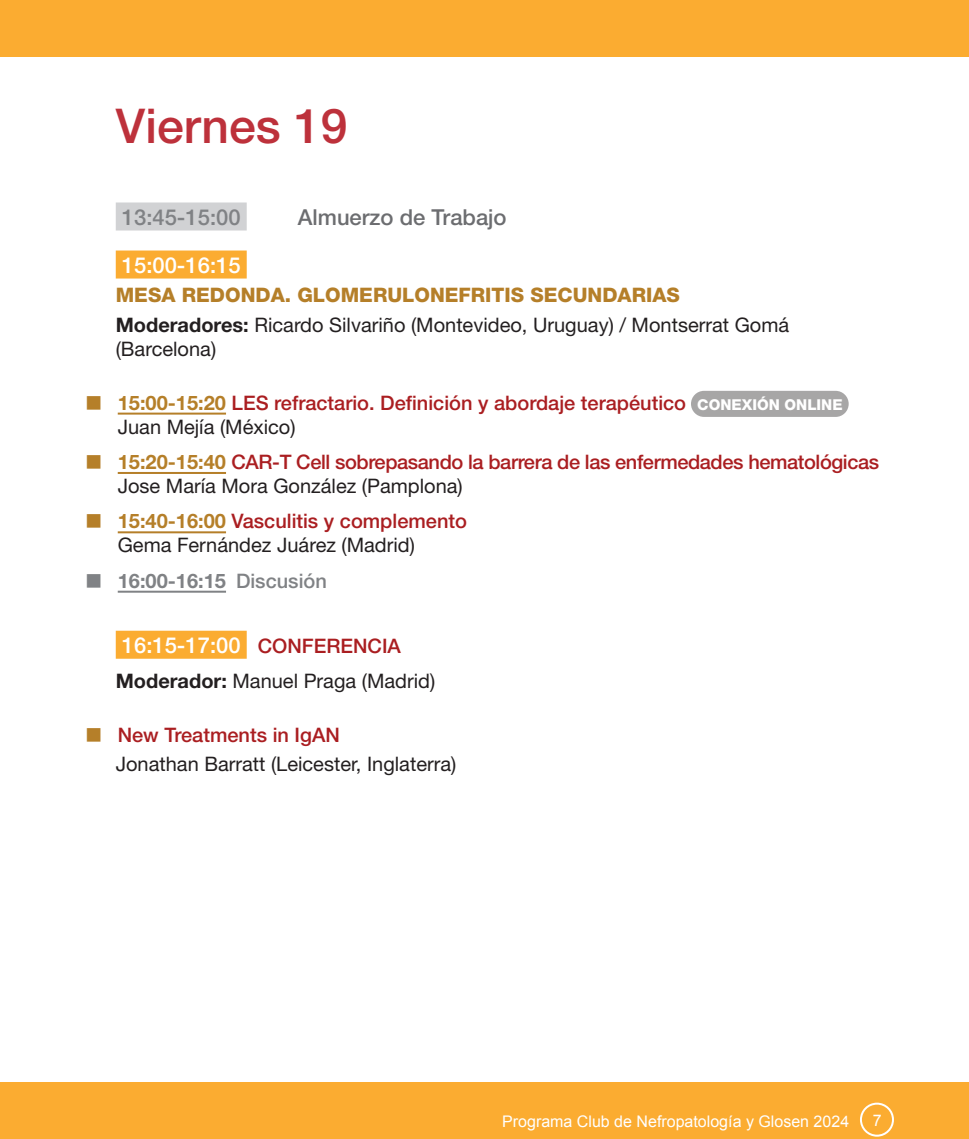
<style>
.page{position:relative;width:969px;height:1139px;background:#fff}
.page>*{position:absolute;margin:0;border:0;box-sizing:border-box;transform-origin:0 0}
.t1{font:500 48px "Helvetica Neue LT Std";color:#bd313b}
.texto{font:500 22px "Helvetica Neue LT Std";color:#fff}
.texto-2{font:500 22px "Helvetica Neue LT Std";color:#6c6d70}
.texto-3{font:500 22px "Helvetica Neue LT Std";color:#808285}
.texto-4{font:20px/24px "Helvetica Neue LT Std";color:#231f20}
.t2{font:500 20px/24px "Helvetica Neue LT Std";color:#aa1e21}
.t3{font:500 20px/24px "Helvetica Neue LT Std";letter-spacing:-.02em;color:#aa1e21}
.despue{font:800 20px "Helvetica Neue LT Std";color:#b57f29}
.t4{font:700 20px "Helvetica Neue LT Std";color:#808285}
.t5{font:16px "Arial";color:#fff}
.s1{font-weight:700}
.s2{font-weight:700;color:#b57f29}
.s3{font-weight:800;font-size:15px;color:#fff}
.s4{font-weight:400;color:#231f20}
.s5{font-weight:500;color:#aa1e21}
.s6{font-weight:500}
.s7{font-size:20px;color:#aa1e21}
</style>
<div class="page">
<div style="left:0;top:0;width:968px;height:57px;background:#fbac31"></div>
<div style="left:0;top:1081px;width:968px;height:57px;background:#fbac31"></div>
<div style="left:859px;top:1102px;width:34px;height:34px;border:2px solid #fff;border-radius:50%"></div>
<div style="left:691px;top:391px;width:157px;height:26px;background:#a7a6a6;border-radius:13px"></div>
<div style="left:116px;top:202px;width:131px;height:28px;background:#d1d2d4"></div>
<div style="left:116px;top:250px;width:131px;height:28px;background:#fbac31"></div>
<hr style="left:118px;top:412px;width:108px;height:2px;background:#b57f29">
<hr style="left:118px;top:472px;width:108px;height:2px;background:#b57f29">
<hr style="left:118px;top:531px;width:108px;height:2px;background:#b57f29">
<hr style="left:118px;top:590px;width:108px;height:2px;background:#808285">
<div style="left:116px;top:630px;width:131px;height:28px;background:#fbac31"></div>
<p class="t1" style="left:116px;top:97px;width:233px">Viernes 19</p>
<p class="texto-3" style="left:122px;top:203px;width:120px">13:45-15:00</p>
<p class="texto-2" style="left:298px;top:203px;width:210px">Almuerzo de Trabajo</p>
<p class="texto" style="left:122px;top:251px;width:120px">15:00-16:15</p>
<p class="despue" style="left:116px;top:283px;width:565px">MESA REDONDA. GLOMERULONEFRITIS SECUNDARIAS</p>
<p class="texto-4" style="left:116px;top:312px;width:675px"><span class="s1">Moderadores:</span> Ricardo Silvariño (Montevideo, Uruguay) / Montserrat Gomá (Barcelona)</p>
<p class="t2" style="left:118px;top:390px;width:726px"><span class="s2">15:00-15:20</span> LES refractario. Definición y abordaje terapéutico <span class="s3">CONEXIÓN ONLINE<br></span><span class="s4">Juan Mejía (México)</span></p>
<p class="t3" style="left:118px;top:449px;width:763px"><span class="s2">15:20-15:40</span> CAR-T Cell sobrepasando la barrera de las enfermedades hematológicas<br><span class="s4">Jose María Mora González (Pamplona)</span></p>
<p class="texto-4" style="left:118px;top:509px;width:351px"><span class="s2">15:40-16:00</span> <span class="s5">Vasculitis y complemento<br></span>Gema Fernández Juárez (Madrid)</p>
<p class="t4" style="left:118px;top:568px;width:211px">16:00-16:15 <span class="s6">Discusión</span></p>
<p class="texto" style="left:122px;top:632px;width:280px">16:15-17:00 <span class="s7">CONFERENCIA</span></p>
<p class="texto-4" style="left:116px;top:668px;width:321px"><span class="s1">Moderador:</span> Manuel Praga (Madrid)</p>
<p class="t2" style="left:118px;top:722px;width:223px">New Treatments in IgAN</p>
<p class="texto-4" style="left:116px;top:752px;width:342px">Jonathan Barratt (Leicester, Inglaterra)</p>
<p class="t5" style="left:502px;top:1110px;width:348px">Programa Club de Nefropatología y Glosen 2024</p>
<p class="t5" style="left:872px;top:1109px;width:10px">7</p>
</div>
